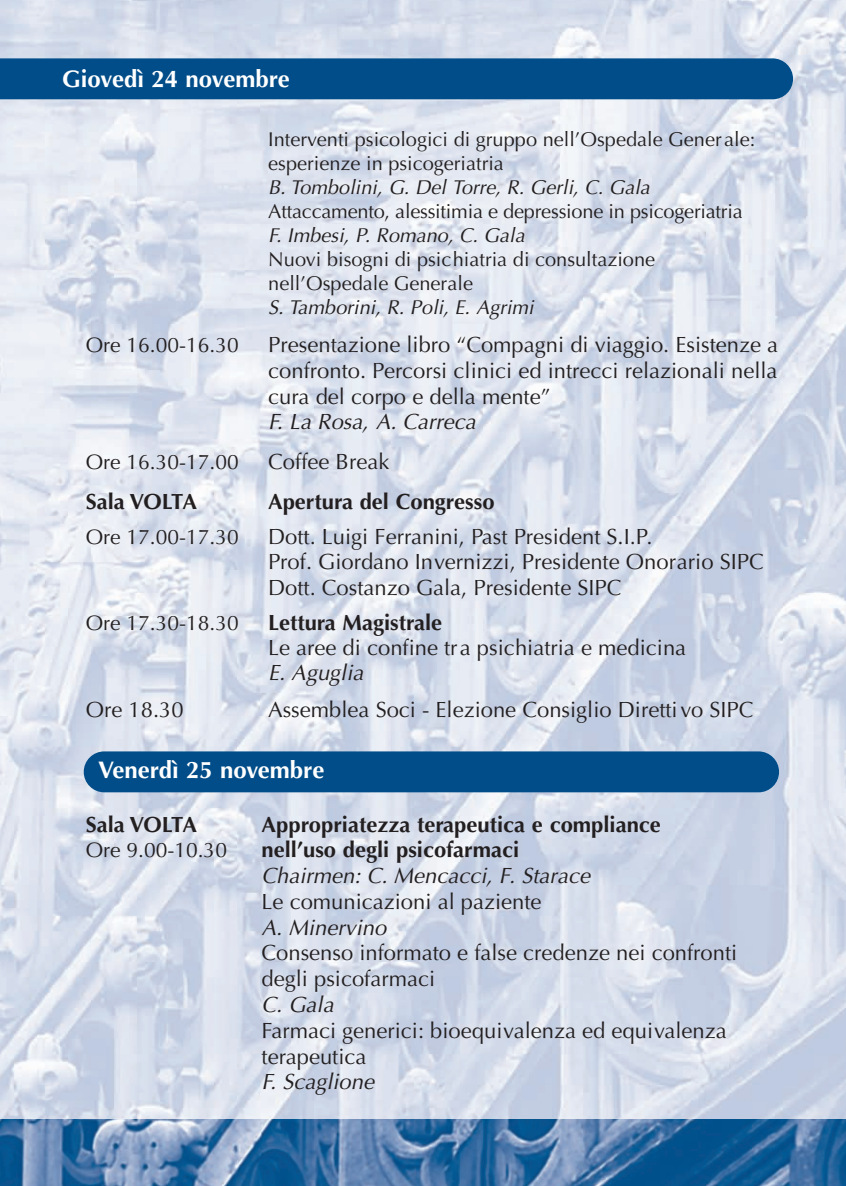
<style>
.page{position:relative;width:846px;height:1186px;background:#fff}
.page>*{position:absolute;margin:0;border:0;box-sizing:border-box;transform-origin:0 0}
.t1{font:700 24px "Optima";color:#fff}
.t2{font:22px/25.8px "Optima";color:#231f20}
.t3{font:700 22px "Optima";color:#231f20}
.t4{font:italic 22px "Optima";color:#231f20}
.t5{font:21px "Optima";color:#231f20}
.t6{font:20px/24px "Optima";color:#231f20}
.t7{font:italic 20px "Optima";color:#231f20}
</style>
<div class="page">
<img style="left:0;top:0;width:846px;height:1119px">
<img style="left:0;top:1119px;width:846px;height:67px">
<div style="left:0;top:58px;width:793px;height:41px;background:#004d89"></div>
<div style="left:84px;top:751px;width:695px;height:41px;background:#004d89;border-radius:20px"></div>
<p class="t1" style="left:62px;top:69px;width:229px">Giovedì 24 novembre</p>
<p class="t6" style="left:268px;top:128px;width:488px">Interventi psicologici di gruppo nell’Ospedale Generale: esperienze in psicogeriatria</p>
<p class="t7" style="left:268px;top:176px;width:388px">B.Tombolini,G.DelTorre,R.Gerli,C.Gala</p>
<p class="t6" style="left:268px;top:200px;width:476px">Attaccamento, alessitimia e depressione in psicogeriatria</p>
<p class="t7" style="left:268px;top:224px;width:262px">F.Imbesi,P.Romano,C.Gala</p>
<p class="t6" style="left:268px;top:248px;width:388px">Nuovi bisogni di psichiatria di consultazione nell’Ospedale Generale</p>
<p class="t7" style="left:268px;top:296px;width:272px">S.Tamborini,R.Poli,E. Agrimi</p>
<p class="t5" style="left:86px;top:333px;width:154px">Ore 16.00-16.30</p>
<p class="t2" style="left:268px;top:332px;width:511px;text-align:justify">Presentazione libro “Compagni di viaggio. Esistenze a confronto. Percorsi clinici ed intrecci relazionali nella cura del corpo e della mente”</p>
<p class="t4" style="left:268px;top:409px;width:214px">F.La Rosa, A.Carreca</p>
<p class="t5" style="left:86px;top:450px;width:154px">Ore 16.30-17.00</p>
<p class="t2" style="left:268px;top:449px;width:122px">Coffee Break</p>
<p class="t3" style="left:86px;top:492px;width:113px">Sala VOLTA</p>
<p class="t3" style="left:268px;top:492px;width:228px">Apertura del Congresso</p>
<p class="t5" style="left:86px;top:524px;width:154px">Ore 17.00-17.30</p>
<p class="t2" style="left:268px;top:524px;width:497px">Dott. Luigi Ferranini, Past President S.I.P.<br>Prof. Giordano Invernizzi, Presidente Onorario SIPC<br>Dott. Costanzo Gala, Presidente SIPC</p>
<p class="t5" style="left:86px;top:610px;width:154px">Ore 17.30-18.30</p>
<p class="t3" style="left:268px;top:613px;width:176px">Lettura Magistrale</p>
<p class="t2" style="left:268px;top:635px;width:419px">Le aree di confine tra psichiatria e medicina</p>
<p class="t4" style="left:268px;top:659px;width:102px">E.Aguglia</p>
<p class="t2" style="left:86px;top:697px;width:99px">Ore 18.30</p>
<p class="t2" style="left:268px;top:697px;width:487px">Assemblea Soci - Elezione Consiglio Direttivo SIPC</p>
<p class="t1" style="left:98px;top:760px;width:228px">Venerdì 25 novembre</p>
<p class="t3" style="left:86px;top:815px;width:113px">Sala VOLTA</p>
<p class="t3" style="left:261px;top:815px;width:401px">Appropriatezza terapeutica e compliance</p>
<p class="t5" style="left:86px;top:838px;width:143px">Ore 9.00-10.30</p>
<p class="t3" style="left:261px;top:840px;width:259px">nell’uso degli psicofarmaci</p>
<p class="t4" style="left:261px;top:863px;width:335px">Chairmen:C.Mencacci,F.Starace</p>
<p class="t2" style="left:261px;top:889px;width:281px">Le comunicazioni al paziente</p>
<p class="t4" style="left:261px;top:914px;width:131px">A.Minervino</p>
<p class="t2" style="left:261px;top:940px;width:477px">Consenso informato e false credenze nei confronti degli psicofarmaci</p>
<p class="t4" style="left:261px;top:992px;width:79px">C.Gala</p>
<p class="t2" style="left:261px;top:1018px;width:467px">Farmaci generici: bioequivalenza ed equivalenza terapeutica</p>
<p class="t4" style="left:261px;top:1069px;width:119px">F.Scaglione</p>
</div>
